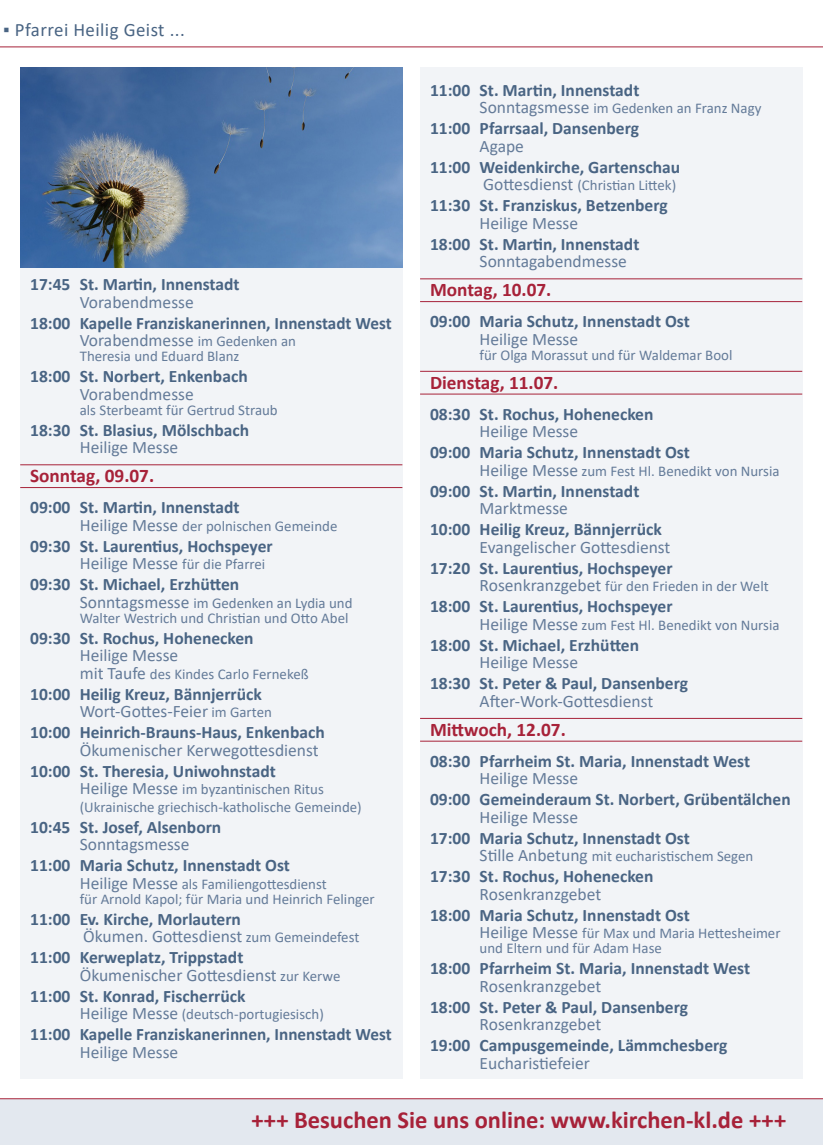
<style>
.page{position:relative;width:823px;height:1145px;background:#fff}
.page>*{position:absolute;margin:0;border:0;box-sizing:border-box;transform-origin:0 0}
.t1{font:700 24.5px "Calibri";color:#a72239}
.TagDatum{font:700 19.25px "Calibri";color:#a72239}
.t2{font:18.9px "Calibri";letter-spacing:.02em;color:#496483}
.Uhrzeit_Kirche{font:700 17.5px "Calibri";color:#496483}
.Messe{font:17.5px "Calibri";color:#647b99}
.Messe-2{font:14.88px/14.9px "Calibri";color:#647b99}
.Zusatztext{font:14.88px "Calibri";color:#647b99}
.s1{font-size:14.88px}
.s2{font-size:17.5px}
</style>
<div class="page">
<div style="left:0;top:1099px;width:823px;height:46px;background:#e3e8ef"></div>
<hr style="left:0;top:1098px;width:823px;height:1px;background:#a72239">
<div style="left:20px;top:67px;width:382px;height:1012px;background:#f2f4f7"></div>
<div style="left:420px;top:67px;width:382px;height:1012px;background:#f2f4f7"></div>
<hr style="left:20px;top:465px;width:382px;height:1px;background:#a72239">
<hr style="left:20px;top:487px;width:382px;height:1px;background:#a72239">
<hr style="left:420px;top:279px;width:382px;height:1px;background:#a72239">
<hr style="left:420px;top:301px;width:382px;height:1px;background:#a72239">
<hr style="left:420px;top:371px;width:382px;height:1px;background:#a72239">
<hr style="left:420px;top:394px;width:382px;height:1px;background:#a72239">
<hr style="left:420px;top:718px;width:382px;height:1px;background:#a72239">
<hr style="left:420px;top:741px;width:382px;height:1px;background:#a72239">
<hr style="left:0;top:47px;width:823px;height:1px;background:#a72239">
<img style="left:20px;top:67px;width:382px;height:200px">
<p class="t2" style="left:3px;top:17px;width:183px">▪ Pfarrei Heilig Geist ...</p>
<p class="Uhrzeit_Kirche" style="left:30px;top:272px;width:211px">17:45 St. Martin, Innenstadt</p>
<p class="Messe" style="left:80px;top:290px;width:115px">Vorabendmesse</p>
<p class="Uhrzeit_Kirche" style="left:30px;top:311px;width:363px">18:00 Kapelle Franziskanerinnen, Innenstadt West</p>
<p class="Messe" style="left:80px;top:329px;width:218px">Vorabendmesse <span class="s1">im Gedenken an</span></p>
<p class="Messe-2" style="left:80px;top:349px;width:161px">Theresia und Eduard Blanz</p>
<p class="Uhrzeit_Kirche" style="left:30px;top:364px;width:219px">18:00 St. Norbert, Enkenbach</p>
<p class="Messe" style="left:80px;top:382px;width:115px">Vorabendmesse</p>
<p class="Messe-2" style="left:80px;top:402px;width:199px">als Sterbeamt für Gertrud Straub</p>
<p class="Uhrzeit_Kirche" style="left:30px;top:418px;width:220px">18:30 St. Blasius, Mölschbach</p>
<p class="Messe" style="left:80px;top:435px;width:100px">Heilige Messe</p>
<p class="TagDatum" style="left:30px;top:462px;width:125px">Sonntag, 09.07.</p>
<p class="Uhrzeit_Kirche" style="left:30px;top:495px;width:211px">09:00 St. Martin, Innenstadt</p>
<p class="Messe-2" style="left:80px;top:518px;width:259px"><span class="s2">Heilige Messe</span> der polnischen Gemeinde</p>
<p class="Uhrzeit_Kirche" style="left:30px;top:534px;width:244px">09:30 St. Laurentius, Hochspeyer</p>
<p class="Messe-2" style="left:80px;top:557px;width:187px"><span class="s2">Heilige Messe</span> für die Pfarrei</p>
<p class="Uhrzeit_Kirche" style="left:30px;top:572px;width:211px">09:30 St. Michael, Erzhütten</p>
<p class="Messe-2" style="left:80px;top:595px;width:274px"><span class="s2">Sonntagsmesse</span> im Gedenken an Lydia und</p>
<p class="Messe-2" style="left:80px;top:610px;width:270px">Walter Westrich und Christian und Otto Abel</p>
<p class="Uhrzeit_Kirche" style="left:30px;top:626px;width:225px">09:30 St. Rochus, Hohenecken</p>
<p class="Messe" style="left:80px;top:643px;width:100px">Heilige Messe</p>
<p class="Messe-2" style="left:80px;top:666px;width:230px"><span class="s2">mit Taufe</span> des Kindes Carlo Fernekeß</p>
<p class="Uhrzeit_Kirche" style="left:30px;top:682px;width:233px">10:00 Heilig Kreuz, Bännjerrück</p>
<p class="Messe" style="left:80px;top:699px;width:194px">Wort-Gottes-Feier <span class="s1">im Garten</span></p>
<p class="Uhrzeit_Kirche" style="left:30px;top:720px;width:296px">10:00 Heinrich-Brauns-Haus, Enkenbach</p>
<p class="Messe" style="left:80px;top:738px;width:240px">Ökumenischer Kerwegottesdienst</p>
<p class="Uhrzeit_Kirche" style="left:30px;top:759px;width:247px">10:00 St. Theresia, Uniwohnstadt</p>
<p class="Messe-2" style="left:80px;top:781px;width:245px"><span class="s2">Heilige Messe</span> im byzantinischen Ritus</p>
<p class="Messe-2" style="left:80px;top:799px;width:283px">(Ukrainische griechisch-katholische Gemeinde)</p>
<p class="Uhrzeit_Kirche" style="left:30px;top:815px;width:193px">10:45 St. Josef, Alsenborn</p>
<p class="Messe" style="left:80px;top:832px;width:111px">Sonntagsmesse</p>
<p class="Uhrzeit_Kirche" style="left:30px;top:853px;width:261px">11:00 Maria Schutz, Innenstadt Ost</p>
<p class="Messe-2" style="left:80px;top:876px;width:248px"><span class="s2">Heilige Messe</span> als Familiengottesdienst</p>
<p class="Zusatztext" style="left:80px;top:888px;width:296px">für Arnold Kapol; für Maria und Heinrich Felinger</p>
<p class="Uhrzeit_Kirche" style="left:30px;top:906px;width:212px">11:00 Ev. Kirche, Morlautern</p>
<p class="Messe" style="left:83px;top:924px;width:277px">Ökumen. Gottesdienst <span class="s1">zum Gemeindefest</span></p>
<p class="Uhrzeit_Kirche" style="left:30px;top:945px;width:215px">11:00 Kerweplatz, Trippstadt</p>
<p class="Messe" style="left:80px;top:963px;width:262px">Ökumenischer Gottesdienst <span class="s1">zur Kerwe</span></p>
<p class="Uhrzeit_Kirche" style="left:30px;top:983px;width:217px">11:00 St. Konrad, Fischerrück</p>
<p class="Messe-2" style="left:80px;top:1006px;width:245px"><span class="s2">Heilige Messe</span> (deutsch-portugiesisch)</p>
<p class="Uhrzeit_Kirche" style="left:30px;top:1022px;width:363px">11:00 Kapelle Franziskanerinnen, Innenstadt West</p>
<p class="Messe" style="left:80px;top:1040px;width:100px">Heilige Messe</p>
<p class="Uhrzeit_Kirche" style="left:430px;top:78px;width:211px">11:00 St. Martin, Innenstadt</p>
<p class="Messe-2" style="left:479px;top:101px;width:283px"><span class="s2">Sonntagsmesse</span> im Gedenken an Franz Nagy</p>
<p class="Uhrzeit_Kirche" style="left:430px;top:116px;width:210px">11:00 Pfarrsaal, Dansenberg</p>
<p class="Messe" style="left:479px;top:134px;width:46px">Agape</p>
<p class="Uhrzeit_Kirche" style="left:430px;top:155px;width:252px">11:00 Weidenkirche, Gartenschau</p>
<p class="Messe-2" style="left:483px;top:178px;width:195px"><span class="s2">Gottesdienst</span> (Christian Littek)</p>
<p class="Uhrzeit_Kirche" style="left:430px;top:193px;width:239px">11:30 St. Franziskus, Betzenberg</p>
<p class="Messe" style="left:479px;top:211px;width:100px">Heilige Messe</p>
<p class="Uhrzeit_Kirche" style="left:430px;top:232px;width:211px">18:00 St. Martin, Innenstadt</p>
<p class="Messe" style="left:479px;top:249px;width:149px">Sonntagabendmesse</p>
<p class="TagDatum" style="left:430px;top:276px;width:123px">Montag, 10.07.</p>
<p class="Uhrzeit_Kirche" style="left:430px;top:309px;width:261px">09:00 Maria Schutz, Innenstadt Ost</p>
<p class="Messe" style="left:479px;top:327px;width:100px">Heilige Messe</p>
<p class="Zusatztext" style="left:479px;top:344px;width:254px">für Olga Morassut und für Waldemar Bool</p>
<p class="TagDatum" style="left:430px;top:369px;width:130px">Dienstag, 11.07.</p>
<p class="Uhrzeit_Kirche" style="left:430px;top:402px;width:225px">08:30 St. Rochus, Hohenecken</p>
<p class="Messe" style="left:479px;top:419px;width:100px">Heilige Messe</p>
<p class="Uhrzeit_Kirche" style="left:430px;top:440px;width:261px">09:00 Maria Schutz, Innenstadt Ost</p>
<p class="Messe-2" style="left:479px;top:463px;width:301px"><span class="s2">Heilige Messe</span> zum Fest Hl. Benedikt von Nursia</p>
<p class="Uhrzeit_Kirche" style="left:430px;top:479px;width:211px">09:00 St. Martin, Innenstadt</p>
<p class="Messe" style="left:479px;top:496px;width:90px">Marktmesse</p>
<p class="Uhrzeit_Kirche" style="left:430px;top:517px;width:233px">10:00 Heilig Kreuz, Bännjerrück</p>
<p class="Messe" style="left:479px;top:535px;width:192px">Evangelischer Gottesdienst</p>
<p class="Uhrzeit_Kirche" style="left:430px;top:556px;width:244px">17:20 St. Laurentius, Hochspeyer</p>
<p class="Messe-2" style="left:479px;top:579px;width:290px"><span class="s2">Rosenkranzgebet</span> für den Frieden in der Welt</p>
<p class="Uhrzeit_Kirche" style="left:430px;top:594px;width:244px">18:00 St. Laurentius, Hochspeyer</p>
<p class="Messe-2" style="left:479px;top:617px;width:301px"><span class="s2">Heilige Messe</span> zum Fest Hl. Benedikt von Nursia</p>
<p class="Uhrzeit_Kirche" style="left:430px;top:633px;width:211px">18:00 St. Michael, Erzhütten</p>
<p class="Messe" style="left:479px;top:650px;width:100px">Heilige Messe</p>
<p class="Uhrzeit_Kirche" style="left:430px;top:671px;width:259px">18:30 St. Peter &amp; Paul, Dansenberg</p>
<p class="Messe" style="left:479px;top:689px;width:175px">After-Work-Gottesdienst</p>
<p class="TagDatum" style="left:430px;top:716px;width:137px">Mittwoch, 12.07.</p>
<p class="Uhrzeit_Kirche" style="left:430px;top:749px;width:321px">08:30 Pfarrheim St. Maria, Innenstadt West</p>
<p class="Messe" style="left:479px;top:766px;width:100px">Heilige Messe</p>
<p class="Uhrzeit_Kirche" style="left:430px;top:787px;width:362px">09:00 Gemeinderaum St. Norbert, Grübentälchen</p>
<p class="Messe" style="left:479px;top:805px;width:100px">Heilige Messe</p>
<p class="Uhrzeit_Kirche" style="left:430px;top:826px;width:261px">17:00 Maria Schutz, Innenstadt Ost</p>
<p class="Messe-2" style="left:479px;top:849px;width:275px"><span class="s2">Stille Anbetung</span> mit eucharistischem Segen</p>
<p class="Uhrzeit_Kirche" style="left:430px;top:864px;width:225px">17:30 St. Rochus, Hohenecken</p>
<p class="Messe" style="left:479px;top:882px;width:123px">Rosenkranzgebet</p>
<p class="Uhrzeit_Kirche" style="left:430px;top:903px;width:261px">18:00 Maria Schutz, Innenstadt Ost</p>
<p class="Messe-2" style="left:479px;top:926px;width:302px"><span class="s2">Heilige Messe</span> für Max und Maria Hettesheimer und Eltern und für Adam Hase</p>
<p class="Uhrzeit_Kirche" style="left:430px;top:956px;width:321px">18:00 Pfarrheim St. Maria, Innenstadt West</p>
<p class="Messe" style="left:479px;top:974px;width:123px">Rosenkranzgebet</p>
<p class="Uhrzeit_Kirche" style="left:430px;top:995px;width:259px">18:00 St. Peter &amp; Paul, Dansenberg</p>
<p class="Messe" style="left:479px;top:1012px;width:123px">Rosenkranzgebet</p>
<p class="Uhrzeit_Kirche" style="left:430px;top:1033px;width:299px">19:00 Campusgemeinde, Lämmchesberg</p>
<p class="Messe" style="left:479px;top:1051px;width:112px">Eucharistiefeier</p>
<p class="t1" style="left:251px;top:1103px;width:536px">+++ Besuchen Sie uns online: www.kirchen-kl.de +++</p>
</div>
